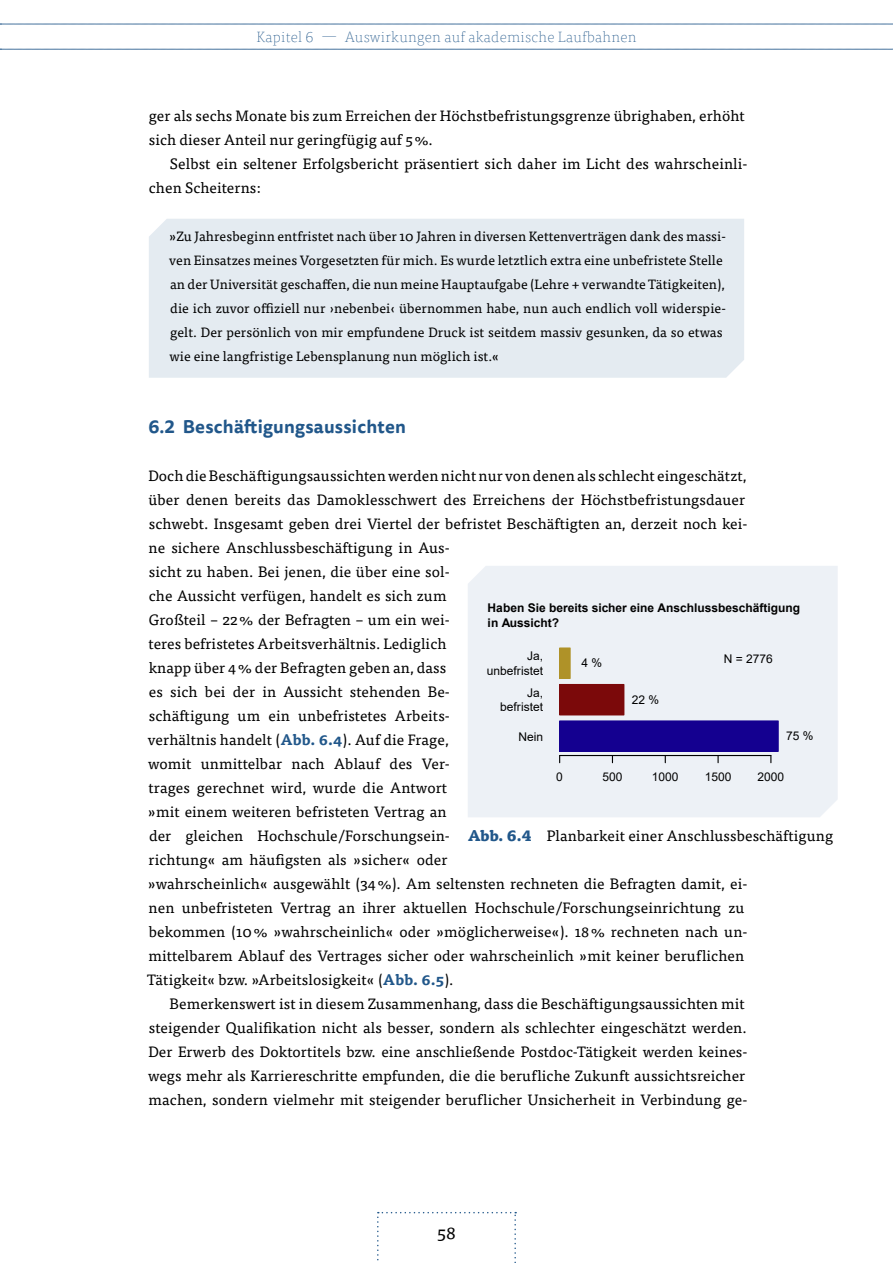
<style>
.page{position:relative;width:893px;height:1263px;background:#fff}
.page>*{position:absolute;margin:0;border:0;box-sizing:border-box;transform-origin:0 0}
.t1{font:700 18px "Tisa Sans Pro";letter-spacing:.01em;color:#21578a}
.t2{font:18px "Tisa Pro";color:#000}
.A1__Master{font:15px/24px "Tisa Pro";letter-spacing:.01em;color:#000}
.A2{font:15px/24px "Tisa Pro";letter-spacing:.01em;color:#000}
.t3{font:100 15px "Tisa Pro";letter-spacing:.02em;color:#21578a}
.Zitat{font:13.5px/24px "Tisa Pro";letter-spacing:.01em;color:#000}
.t4{font:12px/14.4px "Arial MT2";color:#000;text-align:right}
.t5{font:12px/14.4px "Arial Bold MT2";color:#000}
.s1{font-weight:700;color:#21578a}
.s2{font-weight:800;color:#21578a}
</style>
<div class="page">
<svg style="left:377px;top:1212px;width:139px;height:51px"></svg>
<svg style="left:0;top:24px;width:893px;height:1px"></svg>
<svg style="left:0;top:49px;width:893px;height:1px"></svg>
<div style="left:149px;top:219px;width:595px;height:159px;background:#e4ebf1"></div>
<div style="left:468px;top:566px;width:370px;height:251px;background:#edf1f6"></div>
<div style="left:560px;top:721px;width:218px;height:30px;background:#140090"></div>
<div style="left:559px;top:720px;width:220px;height:32px;border:1px solid #140090"></div>
<div style="left:560px;top:684px;width:64px;height:31px;background:#7b090a"></div>
<div style="left:560px;top:648px;width:10px;height:30px;background:#af9228"></div>
<div style="left:559px;top:647px;width:12px;height:32px;border:1px solid #af9228"></div>
<hr style="left:560px;top:755px;width:211px;height:1px;background:#000">
<svg style="left:717px;top:756px;width:2px;height:7px"></svg>
<p class="t3" style="left:256px;top:27px;width:382px">Kapitel 6 — Auswirkungen auf akademische Laufbahnen</p>
<p class="A2" style="left:149px;top:103px;width:598px">ger als sechs Monate bis zum Erreichen der Höchstbefristungsgrenze übrighaben, erhöht sich dieser Anteil nur geringfügig auf 5%.</p>
<p class="A2" style="left:149px;top:151px;width:600px;text-indent:21px">Selbst ein seltener Erfolgsbericht präsentiert sich daher im Licht des wahrscheinli&shy;chen Scheiterns:</p>
<p class="Zitat" style="left:169px;top:224px;width:558px">»Zu Jahresbeginn entfristet nach über 10 Jahren in diversen Kettenverträgen dank des massi&shy;ven Einsatzes meines Vorgesetzten für mich. Es wurde letztlich extra eine unbefristete Stelle an der Universität geschaffen, die nun meine Hauptaufgabe (Lehre + verwandte Tätigkeiten), die ich zuvor offiziell nur ›nebenbei‹ übernommen habe, nun auch endlich voll widerspie&shy;gelt. Der persönlich von mir empfundene Druck ist seitdem massiv gesunken, da so etwas wie eine langfristige Lebensplanung nun möglich ist.«</p>
<p class="t1" style="left:148px;top:414px;width:259px">6.2 Beschäftigungsaussichten</p>
<p class="A1__Master" style="left:147px;top:463px;width:602px">Doch die Beschäftigungsaussichten werden nicht nur von denen als schlecht eingeschätzt, über denen bereits das Damoklesschwert des Erreichens der Höchstbefristungsdauer schwebt. Insgesamt geben drei Viertel der befristet Beschäftigten an, derzeit noch kei&shy;ne sichere Anschlussbeschäftigung in Aus-<br>sicht zu haben. Bei jenen, die über eine sol-<br>che Aussicht verfügen, handelt es sich zum<br>Großteil – 22% der Befragten – um ein wei-<br>teres befristetes Arbeitsverhältnis. Lediglich<br>knapp über 4% der Befragten geben an, dass<br>es sich bei der in Aussicht stehenden Be-<br>schäftigung um ein unbefristetes Arbeits-<br>verhältnis handelt (<span class="s1">Abb. 6.4</span>). Auf die Frage,<br>womit unmittelbar nach Ablauf des Ver-<br>trages gerechnet wird, wurde die Antwort<br>»mit einem weiteren befristeten Vertrag an<br>der gleichen Hochschule/Forschungsein-<br>richtung« am häufigsten als »sicher« oder<br>»wahrscheinlich« ausgewählt (34%). Am seltensten rechneten die Befragten damit, ei&shy;nen unbefristeten Vertrag an ihrer aktuellen Hochschule/Forschungseinrichtung zu bekommen (10% »wahrscheinlich« oder »möglicherweise«). 18% rechneten nach un&shy;mittelbarem Ablauf des Vertrages sicher oder wahrscheinlich »mit keiner beruflichen Tätigkeit« bzw. »Arbeitslosigkeit« (<span class="s1">Abb. 6.5</span>).</p>
<p class="A2" style="left:148px;top:991px;width:601px;text-indent:22px">Bemerkenswert ist in diesem Zusammenhang, dass die Beschäftigungsaussichten mit steigender Qualifikation nicht als besser, sondern als schlechter eingeschätzt werden.<br>Der Erwerb des Doktortitels bzw. eine anschließende Postdoc-Tätigkeit werden keines&shy;wegs mehr als Karriereschritte empfunden, die die berufliche Zukunft aussichtsreicher machen, sondern vielmehr mit steigender beruflicher Unsicherheit in Verbindung ge-</p>
<p class="t5" style="left:488px;top:601px;width:314px">Haben Sie bereits sicher eine Anschlussbeschäftigung in Aussicht?</p>
<p class="t4" style="left:724px;top:651px;width:51px">N = 2776</p>
<p class="t4" style="left:487px;top:649px;width:58px">Ja, unbefristet</p>
<p class="t4" style="left:581px;top:656px;width:22px">4 %</p>
<p class="t4" style="left:500px;top:685px;width:44px">Ja, befristet</p>
<p class="t4" style="left:632px;top:692px;width:29px">22 %</p>
<p class="t4" style="left:786px;top:729px;width:29px">75 %</p>
<p class="t4" style="left:518px;top:729px;width:26px">Nein</p>
<p class="t4" style="left:556px;top:770px;width:8px">0</p>
<p class="t4" style="left:602px;top:770px;width:22px">500</p>
<p class="t4" style="left:652px;top:770px;width:28px">1000</p>
<p class="t4" style="left:705px;top:770px;width:28px">1500</p>
<p class="t4" style="left:757px;top:770px;width:28px">2000</p>
<p class="A1__Master" style="left:468px;top:823px;width:367px"><span class="s2">Abb. 6.4</span> Planbarkeit einer Anschlussbeschäftigung</p>
<p class="t2" style="left:437px;top:1219px;width:20px">58</p>
</div>
